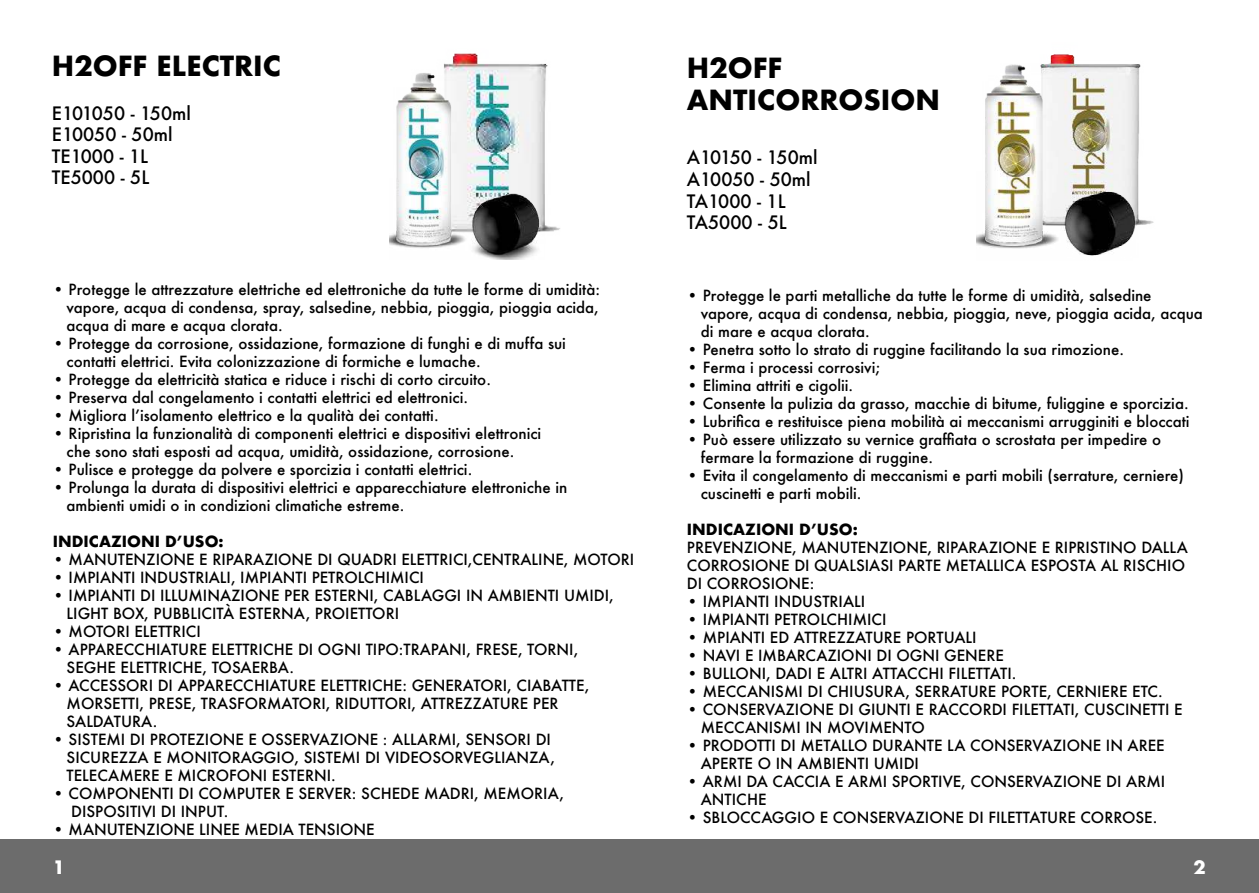
<style>
.page{position:relative;width:1259px;height:893px;background:#fff}
.page>*{position:absolute;margin:0;border:0;box-sizing:border-box;transform-origin:0 0}
.t1{font:700 27px/32.4px "Futura";color:#000}
.t2{font:500 18px/21.6px "Futura";color:#000}
.t3{font:700 18px "Futura";color:#fff}
.t4{font:500 15px/18px "Futura";color:#000}
.t5{font:700 15px "Futura";color:#000}
</style>
<div class="page">
<div style="left:0;top:840px;width:1259px;height:53px;background:#6c6c6c"></div>
<img style="left:976px;top:58px;width:168px;height:198px">
<img style="left:444px;top:53px;width:116px;height:179px">
<img style="left:389px;top:64px;width:157px;height:195px">
<h1 class="t1" style="left:52px;top:50px;width:230px">H2OFF ELECTRIC</h1>
<p class="t2" style="left:52px;top:102px;width:140px">E101050 - 150ml<br>E10050 - 50ml<br>TE1000 - 1L<br>TE5000 - 5L</p>
<h1 class="t1" style="left:687px;top:52px;width:254px">H2OFF<br>ANTICORROSION</h1>
<p class="t2" style="left:687px;top:147px;width:132px">A10150 - 150ml<br>A10050 - 50ml<br>TA1000 - 1L<br>TA5000 - 5L</p>
<p class="t4" style="left:67px;top:280px;width:535px;text-align:justify;text-indent:-14px">• Protegge le attrezzature elettriche ed elettroniche da tutte le forme di umidità: vapore, acqua di condensa, spray, salsedine, nebbia, pioggia, pioggia acida, acqua di mare e acqua clorata.</p>
<p class="t4" style="left:67px;top:334px;width:501px;text-indent:-14px">• Protegge da corrosione, ossidazione, formazione di funghi e di muffa sui contatti elettrici. Evita colonizzazione di formiche e lumache.</p>
<p class="t4" style="left:53px;top:370px;width:440px">• Protegge da elettricità statica e riduce i rischi di corto circuito.</p>
<p class="t4" style="left:53px;top:388px;width:417px">• Preserva dal congelamento i contatti elettrici ed elettronici.</p>
<p class="t4" style="left:53px;top:406px;width:387px">• Migliora l’isolamento elettrico e la qualità dei contatti.</p>
<p class="t4" style="left:67px;top:424px;width:476px;text-indent:-14px">• Ripristina la funzionalità di componenti elettrici e dispositivi elettronici che sono stati esposti ad acqua, umidità, ossidazione, corrosione.</p>
<p class="t4" style="left:53px;top:460px;width:421px">• Pulisce e protegge da polvere e sporcizia i contatti elettrici.</p>
<p class="t4" style="left:67px;top:478px;width:502px;text-indent:-14px">• Prolunga la durata di dispositivi elettrici e apparecchiature elettroniche in ambienti umidi o in condizioni climatiche estreme.</p>
<p class="t5" style="left:53px;top:530px;width:172px">INDICAZIONI D’USO:</p>
<p class="t4" style="left:53px;top:550px;width:583px">• MANUTENZIONE E RIPARAZIONE DI QUADRI ELETTRICI,CENTRALINE, MOTORI</p>
<p class="t4" style="left:53px;top:568px;width:373px">• IMPIANTI INDUSTRIALI, IMPIANTI PETROLCHIMICI</p>
<p class="t4" style="left:67px;top:586px;width:549px;text-indent:-14px">• IMPIANTI DI ILLUMINAZIONE PER ESTERNI, CABLAGGI IN AMBIENTI UMIDI,<br>LIGHT BOX, PUBBLICITÀ ESTERNA, PROIETTORI</p>
<p class="t4" style="left:53px;top:622px;width:150px">• MOTORI ELETTRICI</p>
<p class="t4" style="left:67px;top:640px;width:513px;text-indent:-14px">• APPARECCHIATURE ELETTRICHE DI OGNI TIPO:TRAPANI, FRESE, TORNI,<br>SEGHE ELETTRICHE, TOSAERBA.</p>
<p class="t4" style="left:67px;top:676px;width:524px;text-indent:-14px">• ACCESSORI DI APPARECCHIATURE ELETTRICHE: GENERATORI, CIABATTE,<br>MORSETTI, PRESE, TRASFORMATORI, RIDUTTORI, ATTREZZATURE PER<br>SALDATURA.</p>
<p class="t4" style="left:67px;top:730px;width:490px;text-indent:-14px">• SISTEMI DI PROTEZIONE E OSSERVAZIONE : ALLARMI, SENSORI DI<br>SICUREZZA E MONITORAGGIO, SISTEMI DI VIDEOSORVEGLIANZA,<br>TELECAMERE E MICROFONI ESTERNI.</p>
<p class="t4" style="left:71px;top:784px;width:494px;text-indent:-19px">• COMPONENTI DI COMPUTER E SERVER: SCHEDE MADRI, MEMORIA,<br>DISPOSITIVI DI INPUT.</p>
<p class="t4" style="left:53px;top:820px;width:323px">• MANUTENZIONE LINEE MEDIA TENSIONE</p>
<p class="t3" style="left:53px;top:854px;width:14px">1</p>
<p class="t3" style="left:1193px;top:854px;width:14px">2</p>
<p class="t4" style="left:701px;top:286px;width:503px;text-indent:-14px">• Protegge le parti metalliche da tutte le forme di umidità, salsedine vapore, acqua di condensa, nebbia, pioggia, neve, pioggia acida, acqua di mare e acqua clorata.</p>
<p class="t4" style="left:687px;top:340px;width:438px">• Penetra sotto lo strato di ruggine facilitando la sua rimozione.</p>
<p class="t4" style="left:687px;top:358px;width:195px">• Ferma i processi corrosivi;</p>
<p class="t4" style="left:687px;top:376px;width:168px">• Elimina attriti e cigolii.</p>
<p class="t4" style="left:687px;top:394px;width:503px">• Consente la pulizia da grasso, macchie di bitume, fuliggine e sporcizia.</p>
<p class="t4" style="left:687px;top:412px;width:504px">• Lubrifica e restituisce piena mobilità ai meccanismi arrugginiti e bloccati</p>
<p class="t4" style="left:701px;top:430px;width:462px;text-indent:-14px">• Può essere utilizzato su vernice graffiata o scrostata per impedire o fermare la formazione di ruggine.</p>
<p class="t4" style="left:701px;top:466px;width:485px;text-indent:-14px">• Evita il congelamento di meccanismi e parti mobili (serrature, cerniere) cuscinetti e parti mobili.</p>
<p class="t5" style="left:687px;top:519px;width:172px">INDICAZIONI D’USO:</p>
<p class="t4" style="left:687px;top:538px;width:502px">PREVENZIONE, MANUTENZIONE, RIPARAZIONE E RIPRISTINO DALLA<br>CORROSIONE DI QUALSIASI PARTE METALLICA ESPOSTA AL RISCHIO<br>DI CORROSIONE:</p>
<p class="t4" style="left:687px;top:592px;width:180px">• IMPIANTI INDUSTRIALI</p>
<p class="t4" style="left:687px;top:610px;width:201px">• IMPIANTI PETROLCHIMICI</p>
<p class="t4" style="left:687px;top:628px;width:291px">• MPIANTI ED ATTREZZATURE PORTUALI</p>
<p class="t4" style="left:687px;top:646px;width:318px">• NAVI E IMBARCAZIONI DI OGNI GENERE</p>
<p class="t4" style="left:687px;top:664px;width:331px">• BULLONI, DADI E ALTRI ATTACCHI FILETTATI.</p>
<p class="t4" style="left:687px;top:682px;width:477px">• MECCANISMI DI CHIUSURA, SERRATURE PORTE, CERNIERE ETC.</p>
<p class="t4" style="left:701px;top:700px;width:483px;text-indent:-14px">• CONSERVAZIONE DI GIUNTI E RACCORDI FILETTATI, CUSCINETTI E<br>MECCANISMI IN MOVIMENTO</p>
<p class="t4" style="left:701px;top:736px;width:465px;text-indent:-14px">• PRODOTTI DI METALLO DURANTE LA CONSERVAZIONE IN AREE<br>APERTE O IN AMBIENTI UMIDI</p>
<p class="t4" style="left:701px;top:772px;width:466px;text-indent:-14px">• ARMI DA CACCIA E ARMI SPORTIVE, CONSERVAZIONE DI ARMI<br>ANTICHE</p>
<p class="t4" style="left:687px;top:808px;width:472px">• SBLOCCAGGIO E CONSERVAZIONE DI FILETTATURE CORROSE.</p>
</div>
